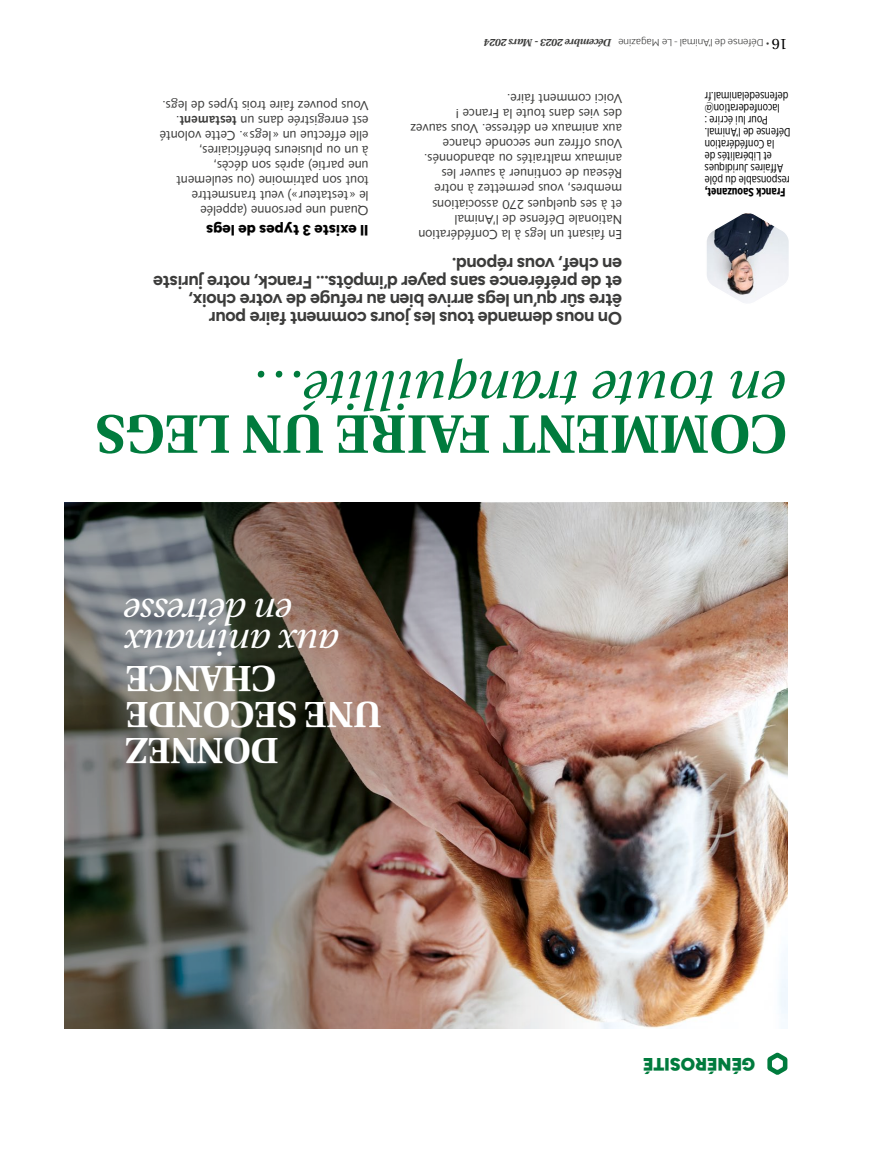
<style>
.page{position:relative;width:893px;height:1149px;background:#fff}
.page>*{position:absolute;margin:0;border:0;box-sizing:border-box;transform-origin:0 0}
.t1{font:italic 54px "Heuristica";color:#007b3d}
.t2{font:700 54px "Heuristica";color:#007b3d}
.t3{font:700 36.3px/36.3px "Heuristica";letter-spacing:-.01em;color:#fff;text-align:right}
.t4{font:italic 36.3px/30.3px "Heuristica";letter-spacing:-.01em;color:#fff;text-align:right}
.t5{font:700 18px/18px "Figtree";letter-spacing:-.02em;color:#3c3c3b}
.t6{font:900 18px "Figtree";color:#007b3d}
.t7{font:800 15px "Figtree";color:#000}
.t8{font:15px "Heuristica";color:#000}
.t9{font:13.5px/15px "Syntax D";letter-spacing:.01em;color:#3c3c3b}
.t10{font:300 13.5px "Palanquin";color:#3c3c3b}
.t11{font:12px/12px "Gotham X Narrow";color:#000;text-align:right}
.t12{font:700 12px "Gotham X Narrow";color:#000}
.t13{font:300 10.5px "Palanquin";letter-spacing:-.02em;color:#3c3c3b}
.t14{font:italic 700 10.5px "Heuristica";letter-spacing:-.02em;color:#3c3c3b}
.s1{font-weight:500}
</style>
<div class="page">
<img style="left:602px;top:503px;width:185px;height:525px">
<img style="left:65px;top:503px;width:537px;height:525px">
<svg style="left:707px;top:213px;width:82px;height:90px"></svg>
<svg style="left:767px;top:1052px;width:20px;height:22px"></svg>
<p class="t14" style="left:612px;top:51px;width:129px;rotate:-180deg">Décembre 2023 - Mars 2024</p>
<p class="t13" style="left:764px;top:49px;width:147px;rotate:-180deg">Défense de l’Animal - Le Magazine</p>
<p class="t10" style="left:769px;top:52px;width:4px;rotate:-180deg">•</p>
<p class="t8" style="left:787px;top:56px;width:17px;rotate:-180deg">16</p>
<p class="t11" style="left:791px;top:186px;width:87px;rotate:-180deg">responsable du pôle<br>Affaires Juridiques et Libéralités de<br>la Confédération<br>Défense de l’Animal.<br>Pour lui écrire : laconfederation@ defensedelanimal.fr</p>
<p class="t9" style="left:622px;top:241px;width:213px;rotate:-180deg">En faisant un legs à la Confédération<br>Nationale Défense de l’Animal<br>et à ses quelques 270 associations membres, vous permettez à notre<br>Réseau de continuer à sauver les animaux maltraités ou abandonnés.<br>Vous offrez une seconde chance<br>aux animaux en détresse. Vous sauvez des vies dans toute la France !<br>Voici comment faire.</p>
<p class="t9" style="left:369px;top:218px;width:210px;rotate:-180deg">Quand une personne (appelée<br>le « testateur ») veut transmettre<br>tout son patrimoine (ou seulement une partie) après son décès,<br>à un ou plusieurs bénéficiaires,<br>elle effectue un « legs ». Cette volonté est enregistrée dans un <span class="s1">testament</span>.<br>Vous pouvez faire trois types de legs.</p>
<h3 class="t5" style="left:622px;top:328px;width:470px;rotate:-180deg">On nous demande tous les jours comment faire pour<br>être sûr qu’un legs arrive bien au refuge de votre choix,<br>et de préférence sans payer d’impôts… Franck, notre juriste en chef, vous répond.</h3>
<h1 class="t1" style="left:789px;top:431px;width:538px;rotate:-180deg">en toute tranquillité…</h1>
<h1 class="t2" style="left:787px;top:477px;width:693px;rotate:-180deg">COMMENT FAIRE UN LEGS</h1>
<p class="t12" style="left:786px;top:199px;width:82px;rotate:-180deg">Franck Saouzanet,</p>
<p class="t7" style="left:369px;top:240px;width:164px;rotate:-180deg">Il existe 3 types de legs</p>
<h2 class="t4" style="left:341px;top:658px;width:216px;rotate:-180deg">aux animaux en détresse</h2>
<h2 class="t3" style="left:382px;top:770px;width:257px;rotate:-180deg">DONNEZ<br>UNE SECONDE<br>CHANCE</h2>
<h3 class="t6" style="left:755px;top:1074px;width:114px;rotate:-180deg">GÉNÉROSITÉ</h3>
</div>
